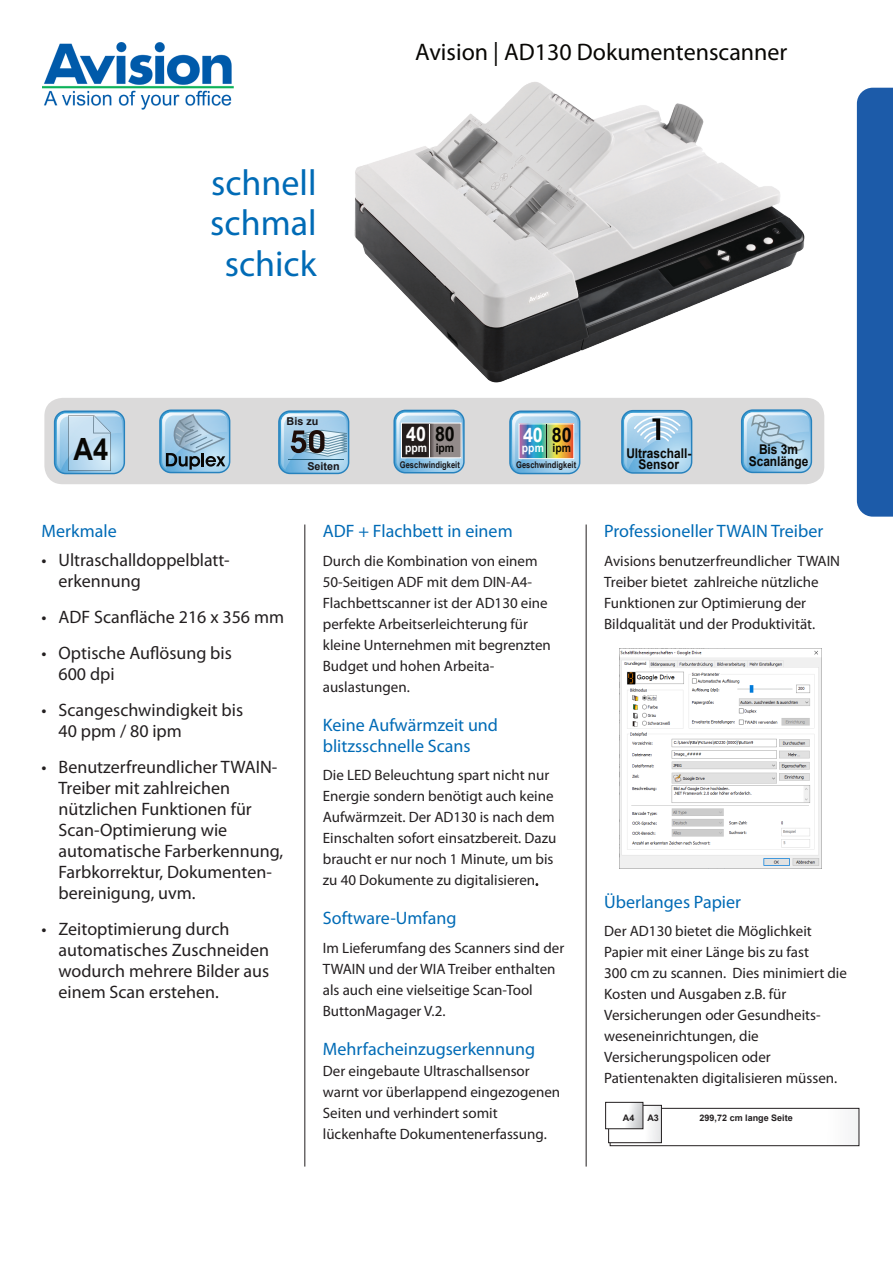
<style>
.page{position:relative;width:893px;height:1263px;background:#fff}
.page>*{position:absolute;margin:0;border:0;box-sizing:border-box;transform-origin:0 0}
.t1{font:36.3px/40.5px "Myriad Pro";color:#006bb6;text-align:center}
.t2{font:700 30.6px "Arial";color:#080704;scale:.89 1}
.t3{font:24px "Myriad Pro";color:#080704}
.t4{font:700 20.1px "Arial";color:#fff;scale:.89 1}
.t5{font:18px/21px "Myriad Pro";color:#231f20}
.t6{font:18px/21px "Myriad Pro";color:#006bb6}
.t7{font:15px/21px "Myriad Pro";color:#231f20}
.t8{font:700 13.5px/11.9px "Arial";color:#080704;text-align:center;scale:.89 1}
.t9{font:700 11.7px "Arial";color:#fff;scale:.89 1}
.t10{font:700 11.7px "Arial";color:#080704;scale:.89 1}
.t11{font:700 10.8px "Arial";color:#181517}
.t12{font:700 9.15px "Arial Narrow";color:#181517}
.t13{font:700 9px "Arial";color:#231f20}
.s1{color:#080704}
</style>
<div class="page">
<div style="left:857px;top:88px;width:36px;height:429px;background:#1c5ba9"></div>
<img style="left:43px;top:43px;width:190px;height:67px">
<hr style="left:305px;top:524px;width:1px;height:642px;background:#231f20">
<hr style="left:586px;top:524px;width:1px;height:642px;background:#231f20">
<img style="left:619px;top:648px;width:202px;height:221px">
<div style="left:610px;top:1108px;width:249px;height:38px;border:1px solid #231f20"></div>
<svg style="left:610px;top:1107px;width:50px;height:34px"></svg>
<div style="left:608px;top:1105px;width:54px;height:38px;border:1px solid #231f20"></div>
<svg style="left:608px;top:1104px;width:33px;height:23px"></svg>
<div style="left:605px;top:1102px;width:38px;height:27px;border:1px solid #231f20"></div>
<div style="left:44px;top:398px;width:780px;height:86px;background:#dbdada;border-radius:18px"></div>
<svg style="left:621px;top:410px;width:71px;height:64px"></svg>
<svg style="left:159px;top:409px;width:71px;height:64px"></svg>
<svg style="left:278px;top:410px;width:72px;height:64px"></svg>
<hr style="left:288px;top:459px;width:56px;height:1px;background:#255f7d">
<svg style="left:54px;top:410px;width:71px;height:64px"></svg>
<svg style="left:393px;top:410px;width:72px;height:63px"></svg>
<svg style="left:403px;top:425px;width:56px;height:31px"></svg>
<div style="left:401px;top:423px;width:60px;height:35px;border:1px solid #fff"></div>
<hr style="left:430px;top:424px;width:1px;height:33px;background:#fff">
<svg style="left:509px;top:410px;width:71px;height:64px"></svg>
<svg style="left:521px;top:425px;width:51px;height:32px"></svg>
<div style="left:519px;top:423px;width:55px;height:36px;border:1px solid #fffef9"></div>
<hr style="left:546px;top:424px;width:1px;height:34px;background:#080604">
<svg style="left:741px;top:409px;width:71px;height:64px"></svg>
<img style="left:354px;top:82px;width:450px;height:301px">
<h1 class="t1" style="left:210px;top:166px;width:108px">schnell schmal schick</h1>
<h3 class="t3" style="left:415px;top:42px;width:374px">Avision | AD130 Dokumentenscanner</h3>
<p class="t11" style="left:287px;top:417px;width:33px">Bis zu</p>
<p class="t11" style="left:307px;top:462px;width:34px">Seiten</p>
<h3 class="t4" style="left:406px;top:426px;width:56px">40 <span class="s1">80</span></h3>
<p class="t9" style="left:405px;top:443px;width:26px">ppm</p>
<p class="t10" style="left:436px;top:443px;width:22px">ipm</p>
<p class="t12" style="left:400px;top:461px;width:62px">Geschwindigkeit</p>
<p class="t12" style="left:516px;top:461px;width:62px">Geschwindigkeit</p>
<h3 class="t4" style="left:523px;top:427px;width:56px">40 <span class="s1">80</span></h3>
<p class="t9" style="left:522px;top:444px;width:26px">ppm</p>
<h2 class="t2" style="left:73px;top:438px;width:41px">A4</h2>
<p class="t10" style="left:553px;top:444px;width:22px">ipm</p>
<p class="t8" style="left:749px;top:445px;width:69px">Bis 3m<br>Scanlänge</p>
<p class="t8" style="left:626px;top:448px;width:74px">Ultraschall-<br>Sensor</p>
<p class="t6" style="left:42px;top:522px;width:77px">Merkmale</p>
<p class="t5" style="left:59px;top:551px;width:173px;text-indent:-17px">• Ultraschalldoppelblatt&shy;erkennung</p>
<p class="t5" style="left:42px;top:608px;width:244px">• ADF Scanfläche 216 x 356 mm</p>
<p class="t5" style="left:59px;top:644px;width:175px;text-indent:-17px">• Optische Auflösung bis<br>600 dpi</p>
<p class="t5" style="left:59px;top:701px;width:186px;text-indent:-17px">• Scangeschwindigkeit bis<br>40 ppm / 80 ipm</p>
<p class="t5" style="left:59px;top:758px;width:226px;text-indent:-17px">• Benutzerfreundlicher TWAIN-<br>Treiber mit zahlreichen nützlichen Funktionen für<br>Scan-Optimierung wie automatische Farberkennung,<br>Farbkorrektur, Dokumenten&shy;bereinigung, uvm.</p>
<p class="t5" style="left:59px;top:920px;width:212px;text-indent:-17px">• Zeitoptimierung durch automatisches Zuschneiden wodurch mehrere Bilder aus einem Scan erstehen.</p>
<p class="t6" style="left:323px;top:522px;width:191px">ADF + Flachbett in einem</p>
<p class="t7" style="left:323px;top:551px;width:230px">Durch die Kombination von einem<br>50-Seitigen ADF mit dem DIN-A4-<br>Flachbettscanner ist der AD130 eine perfekte Arbeitserleichterung für kleine Unternehmen mit begrenzten<br>Budget und hohen Arbeita&shy;auslastungen.</p>
<p class="t6" style="left:323px;top:716px;width:177px">Keine Aufwärmzeit und blitzsschnelle Scans</p>
<p class="t7" style="left:323px;top:766px;width:235px">Die LED Beleuchtung spart nicht nur Energie sondern benötigt auch keine Aufwärmzeit. Der AD130 is nach dem Einschalten sofort einsatzbereit. Dazu braucht er nur noch 1 Minute, um bis zu 40 Dokumente zu digitalisieren.</p>
<p class="t6" style="left:323px;top:909px;width:135px">Software-Umfang</p>
<p class="t7" style="left:323px;top:938px;width:243px">Im Lieferumfang des Scanners sind der<br>TWAIN und der WIA Treiber enthalten als auch eine vielseitige Scan-Tool<br>ButtonMagager V.2.</p>
<p class="t6" style="left:323px;top:1040px;width:214px">Mehrfacheinzugserkennung</p>
<p class="t7" style="left:323px;top:1061px;width:239px">Der eingebaute Ultraschallsensor warnt vor überlappend eingezogenen Seiten und verhindert somit lückenhafte Dokumentenerfassung.</p>
<p class="t6" style="left:604px;top:522px;width:221px">Professioneller TWAIN Treiber</p>
<p class="t7" style="left:604px;top:551px;width:237px">Avisions benutzerfreundlicher TWAIN Treiber bietet zahlreiche nützliche Funktionen zur Optimierung der Bildqualität und der Produktivität.</p>
<p class="t6" style="left:604px;top:893px;width:138px">Überlanges Papier</p>
<p class="t7" style="left:604px;top:922px;width:244px">Der AD130 bietet die Möglichkeit<br>Papier mit einer Länge bis zu fast<br>300 cm zu scannen. Dies minimiert die<br>Kosten und Ausgaben z.B. für<br>Versicherungen oder Gesundheits&shy;weseneinrichtungen, die<br>Versicherungspolicen oder<br>Patientenakten digitalisieren müssen.</p>
<p class="t13" style="left:623px;top:1114px;width:13px">A4</p>
<p class="t13" style="left:647px;top:1114px;width:13px">A3</p>
<p class="t13" style="left:700px;top:1114px;width:95px">299,72 cm lange Seite</p>
</div>
